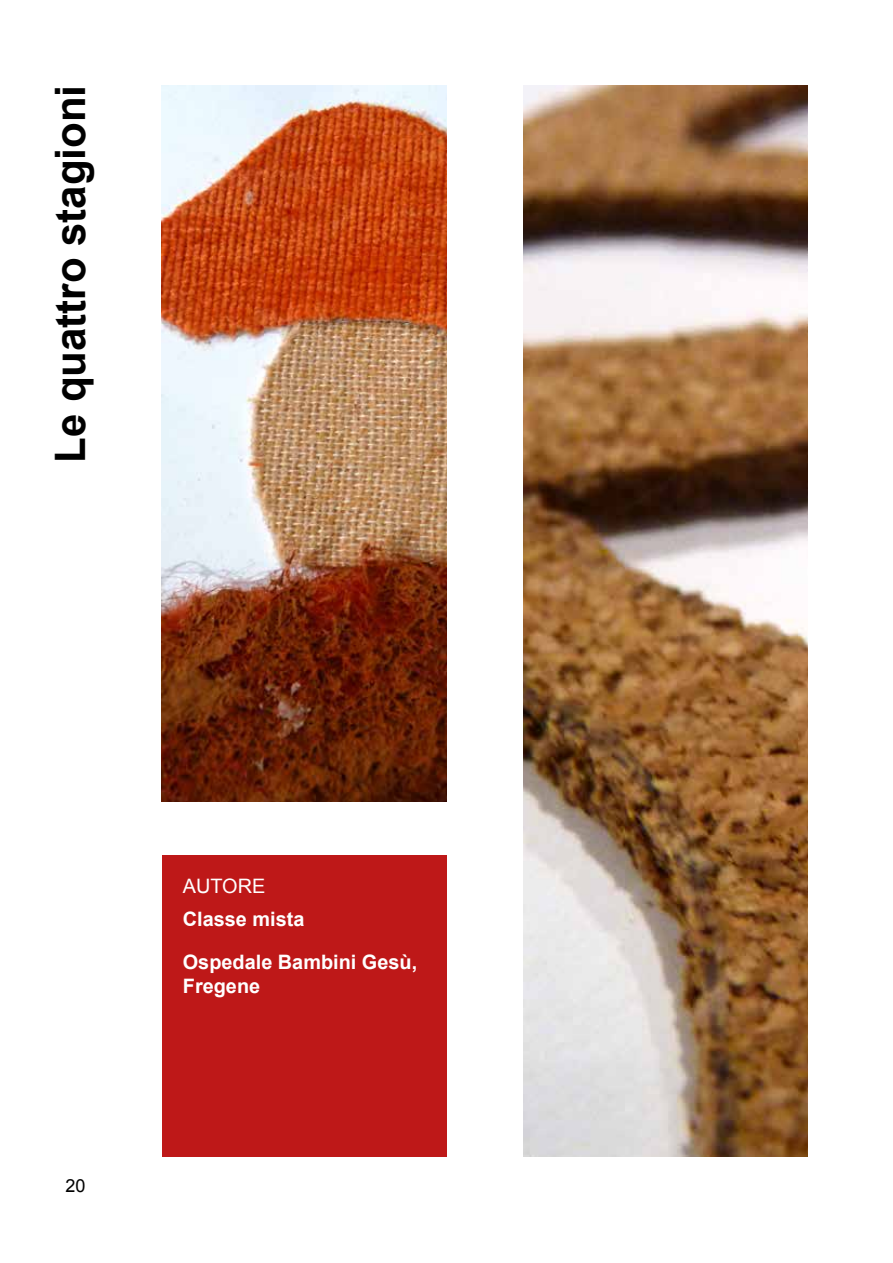
<style>
.page{position:relative;width:893px;height:1263px;background:#fff}
.page>*{position:absolute;margin:0;border:0;box-sizing:border-box;transform-origin:0 0}
.t1{font:700 42px "Arial";color:#000}
.t2{font:700 19.95px/42.9px "Arial";color:#fff}
.t3{font:19.95px "Arial";color:#fff}
.t4{font:18px "Arial";color:#000}
</style>
<div class="page">
<div style="left:162px;top:855px;width:284px;height:302px;background:#be1818"></div>
<img style="left:162px;top:85px;width:284px;height:716px">
<img style="left:523px;top:85px;width:285px;height:1072px">
<h1 class="t1" style="left:43px;top:463px;width:380px;rotate:-90deg">Le quattro stagioni</h1>
<p class="t4" style="left:65px;top:1174px;width:22px">20</p>
<p class="t3" style="left:183px;top:873px;width:84px">AUTORE</p>
<p class="t2" style="left:183px;top:899px;width:236px">Classe mista<br>Ospedale Bambini Gesù,</p>
<p class="t2" style="left:183px;top:965px;width:79px">Fregene</p>
</div>
